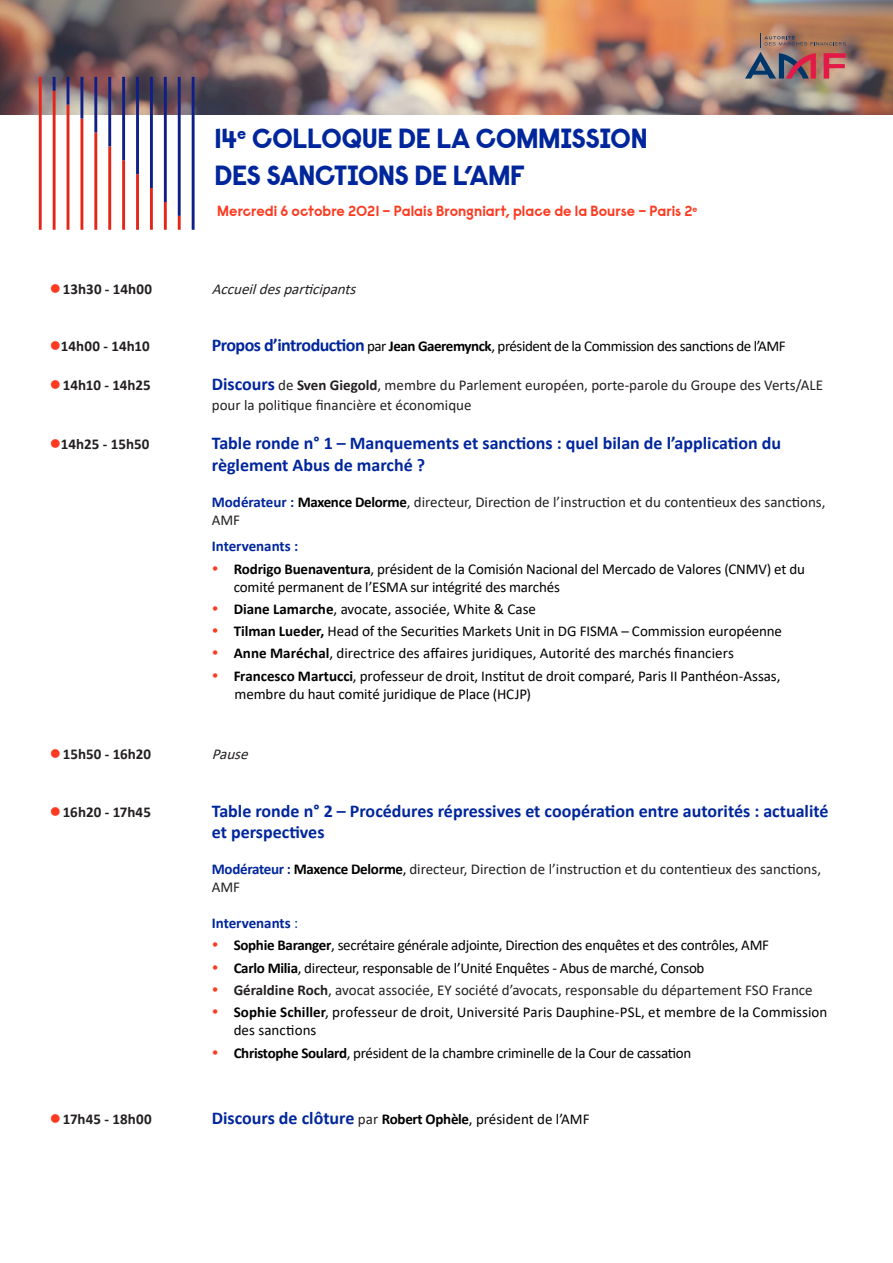
<style>
.page{position:relative;width:893px;height:1263px;background:#fff}
.page>*{position:absolute;margin:0;border:0;box-sizing:border-box;transform-origin:0 0}
._00_Titre_couverture{font:800 27px "Raisonne Pro";letter-spacing:-.02em;color:#00269c}
.t1{font:700 18px/21.6px "Calibri";color:#00269c}
.t2{font:15px/18px "Calibri";letter-spacing:-.01em;color:#000}
.t3{font:15px/18px "Calibri";color:#231f20}
.t4{font:15px/18px "Calibri";letter-spacing:-.01em;color:#000002}
.t5{font:700 15px "Calibri";color:#231f20}
.t6{font:15px "Calibri";letter-spacing:-.03em;color:#000}
.t7{font:italic 15px "Calibri";color:#231f20}
.t8{font:700 15px "Calibri";color:#00269c}
.t9{font:700 14.4px "Raisonne Pro";letter-spacing:.005em;color:#fd3a20}
.s1{color:#fd3a20}
.s2{font-weight:700;font-size:18px;color:#00269c}
.s3{font-weight:700}
.s4{font-weight:700;color:#00269c}
.s5{font-weight:700;color:#000}
.s6{color:#000}
.s7{font-weight:400}
.s8{font-weight:400;font-size:15px;color:#231f20}
.s9{font-size:15px;color:#000}
.s10{font-weight:400;font-size:15px;color:#000}
</style>
<div class="page">
<img style="left:0;top:0;width:893px;height:115px">
<svg style="left:745px;top:34px;width:101px;height:45px;background:#9a6c6b"></svg>
<hr style="left:39px;top:77px;width:3px;height:153px;background:#e42618">
<hr style="left:53px;top:91px;width:3px;height:139px;background:#e42618">
<hr style="left:67px;top:105px;width:2px;height:125px;background:#e42618">
<hr style="left:80px;top:119px;width:3px;height:111px;background:#e42618">
<hr style="left:94px;top:132px;width:3px;height:98px;background:#e42618">
<hr style="left:108px;top:146px;width:3px;height:84px;background:#e42618">
<hr style="left:122px;top:160px;width:3px;height:70px;background:#e42618">
<hr style="left:136px;top:174px;width:3px;height:56px;background:#e42618">
<hr style="left:150px;top:188px;width:3px;height:42px;background:#e42618">
<hr style="left:164px;top:202px;width:3px;height:28px;background:#e42618">
<hr style="left:178px;top:216px;width:3px;height:14px;background:#e42618">
<hr style="left:192px;top:77px;width:3px;height:153px;background:#0f1f85">
<hr style="left:178px;top:77px;width:3px;height:139px;background:#0f1f85">
<hr style="left:164px;top:77px;width:3px;height:125px;background:#0f1f85">
<hr style="left:150px;top:77px;width:3px;height:111px;background:#0f1f85">
<hr style="left:136px;top:77px;width:3px;height:97px;background:#0f1f85">
<hr style="left:122px;top:77px;width:3px;height:83px;background:#0f1f85">
<hr style="left:108px;top:77px;width:3px;height:69px;background:#0f1f85">
<hr style="left:94px;top:77px;width:3px;height:55px;background:#0f1f85">
<hr style="left:80px;top:77px;width:3px;height:42px;background:#0f1f85">
<hr style="left:67px;top:77px;width:2px;height:28px;background:#0f1f85">
<hr style="left:53px;top:77px;width:3px;height:14px;background:#0f1f85">
<p class="_00_Titre_couverture" style="left:214px;top:120px;width:435px">14<sup>e</sup> COLLOQUE DE LA COMMISSION</p>
<p class="_00_Titre_couverture" style="left:214px;top:157px;width:312px">DES SANCTIONS DE L’AMF</p>
<p class="t9" style="left:217px;top:202px;width:482px">Mercredi 6 octobre 2021 – Palais Brongniart, place de la Bourse – Paris 2<sup>e</sup></p>
<p class="t5" style="left:50px;top:278px;width:104px"><span class="s1">●</span>13h30 - 14h00</p>
<p class="t7" style="left:212px;top:278px;width:151px">Accueildesparticipants</p>
<p class="t5" style="left:50px;top:335px;width:101px"><span class="s1">●</span>14h00 - 14h10</p>
<p class="t6" style="left:212px;top:336px;width:575px"><span class="s2">Propos d’introduction</span> par <span class="s3">Jean Gaeremynck</span>, président de la Commission des sanctions de l’AMF</p>
<p class="t5" style="left:50px;top:374px;width:103px"><span class="s1">●</span>14h10 - 14h25</p>
<p class="t3" style="left:212px;top:375px;width:613px;line-height:19.5px"><span class="s2">Discours</span> de <span class="s3">Sven Giegold</span>, membre du Parlement européen, porte-parole du Groupe des Verts/ALE pour la politique financière et économique</p>
<p class="t5" style="left:50px;top:434px;width:101px"><span class="s1">●</span>14h25 - 15h50</p>
<p class="t1" style="left:212px;top:432px;width:571px">Table ronde n° 1 – Manquements et sanctions : quel bilan de l’application du règlement Abus de marché ?</p>
<p class="t3" style="left:212px;top:492px;width:615px"><span class="s4">Modérateur :</span> <span class="s5">Maxence Delorme</span>, directeur, Direction de l’instruction et du contentieux des sanctions,<br>AMF</p>
<p class="t8" style="left:212px;top:536px;width:88px">Intervenants :</p>
<p class="t4" style="left:234px;top:559px;width:573px;text-indent:-22px"><span class="s1">•</span> <span class="s3">Rodrigo Buenaventura</span>, président de la Comisión Nacional del Mercado de Valores (CNMV) et du comité permanent de l’ESMA sur intégrité des marchés</p>
<p class="t4" style="left:212px;top:599px;width:326px"><span class="s1">•</span> <span class="s3">Diane Lamarche</span>, avocate, associée, White &amp; Case</p>
<p class="t2" style="left:212px;top:622px;width:572px"><span class="s1">•</span> <span class="s3">Tilman Lueder,</span> Head of the Securities Markets Unit in DG FISMA – Commission européenne</p>
<p class="t2" style="left:212px;top:644px;width:524px"><span class="s1">•</span> <span class="s3">Anne Maréchal</span>, directrice des affaires juridiques, Autorité des marchés financiers</p>
<p class="t2" style="left:234px;top:666px;width:547px;text-indent:-23px"><span class="s1">•</span> <span class="s3">Francesco Martucci</span>, professeur de droit, Institut de droit comparé, Paris II Panthéon-Assas, membre du haut comité juridique de Place (HCJP)</p>
<p class="t5" style="left:50px;top:743px;width:103px"><span class="s1">●</span>15h50 - 16h20</p>
<p class="t7" style="left:212px;top:744px;width:43px">Pause</p>
<p class="t5" style="left:50px;top:801px;width:103px"><span class="s1">●</span>16h20 - 17h45</p>
<p class="t1" style="left:212px;top:800px;width:618px">Table ronde n° 2 – Procédures répressives et coopération entre autorités : actualité et perspectives</p>
<p class="t3" style="left:212px;top:860px;width:611px"><span class="s4">Modérateur :</span> <span class="s5">Maxence Delorme</span><span class="s6">,</span> directeur, Direction de l’instruction et du contentieux des sanctions,<br>AMF</p>
<p class="t8" style="left:212px;top:913px;width:88px">Intervenants <span class="s7">:</span></p>
<p class="t2" style="left:212px;top:936px;width:559px"><span class="s1">•</span> <span class="s3">Sophie Baranger</span>, secrétaire générale adjointe, Direction des enquêtes et des contrôles, AMF</p>
<p class="t2" style="left:212px;top:958px;width:494px"><span class="s1">•</span> <span class="s3">Carlo Milia</span>, directeur, responsable de l’Unité Enquêtes - Abus de marché, Consob</p>
<p class="t3" style="left:212px;top:981px;width:602px"><span class="s1">•</span> <span class="s3">Géraldine Roch</span>, avocat associée, EY société d’avocats, responsable du département FSO France</p>
<p class="t2" style="left:234px;top:1003px;width:595px;text-indent:-22px"><span class="s1">•</span> <span class="s3">Sophie Schiller</span>, professeur de droit, Université Paris Dauphine-PSL, et membre de la Commission des sanctions</p>
<p class="t2" style="left:212px;top:1043px;width:481px"><span class="s1">•</span> <span class="s3">Christophe Soulard</span>, président de la chambre criminelle de la Cour de cassation</p>
<p class="t5" style="left:50px;top:1108px;width:104px"><span class="s1">●</span>17h45 - 18h00</p>
<p class="t1" style="left:212px;top:1106px;width:379px">Discours de clôture <span class="s8">par</span> <span class="s9">Robert Ophèle</span><span class="s10">, président de l’AMF</span></p>
</div>
